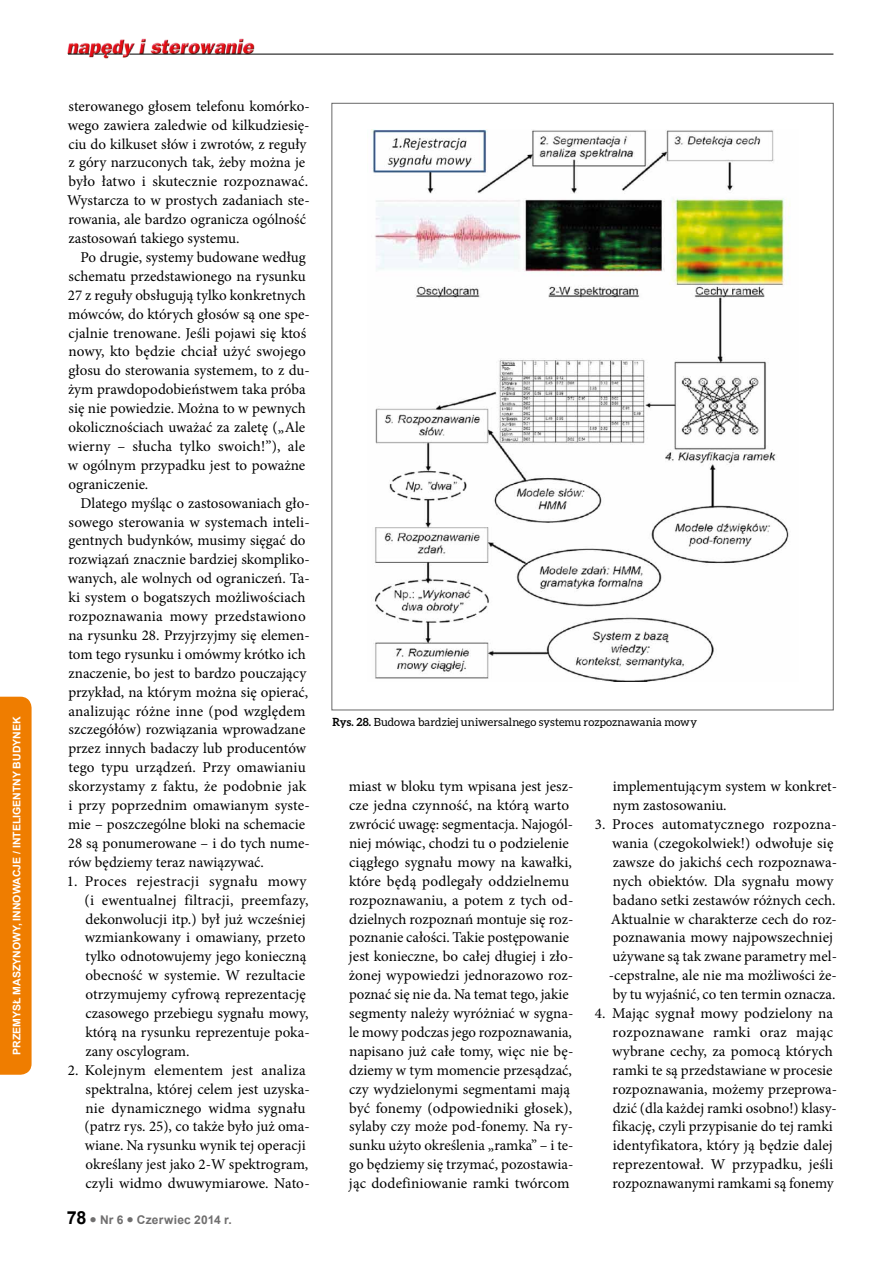
<style>
.page{position:relative;width:893px;height:1263px;background:#fff}
.page>*{position:absolute;margin:0;border:0;box-sizing:border-box;transform-origin:0 0}
.t1{font:15px/18.9px "Minion Pro";color:#000}
.t2{font:700 12px "Arial";letter-spacing:.02em;color:#706f6f}
.t3{font:11.25px "Aleo";letter-spacing:.005em;color:#000}
.t4{font:700 10.5px "Arial";color:#fff}
.s1{font-size:18px;color:#000}
.s2{font-weight:700}
</style>
<div class="page">
<img style="left:67px;top:38px;width:190px;height:21px">
<hr style="left:129px;top:54px;width:704px;height:1px;background:#000">
<svg style="left:68px;top:54px;width:55px;height:1px"></svg>
<div style="left:0;top:697px;width:32px;height:378px;background:#ef7d00"></div>
<img style="left:371px;top:130px;width:419px;height:551px">
<p class="t4" style="left:10px;top:1055px;width:340px;rotate:-90deg">Przemysł maszynowy, innowacje / Inteligentny budynek</p>
<p class="t1" style="left:67px;top:97px;width:244px">sterowanego głosem telefonu komórko&shy;wego zawiera zaledwie od kilkudziesię&shy;ciu do kilkuset słów i zwrotów, z reguły z góry narzuconych tak, żeby można je było łatwo i skutecznie rozpoznawać.<br>Wystarcza to w prostych zadaniach ste&shy;rowania, ale bardzo ogranicza ogólność zastosowań takiego systemu.</p>
<p class="t1" style="left:68px;top:248px;width:243px;text-indent:13px">Po drugie, systemy budowane według schematu przedstawionego na rysunku 27 z reguły obsługują tylko konkretnych mówców, do których głosów są one spe&shy;cjalnie trenowane. Jeśli pojawi się ktoś nowy, kto będzie chciał użyć swojego głosu do sterowania systemem, to z du&shy;żym prawdopodobieństwem taka próba się nie powiedzie. Można to w pewnych okolicznościach uważać za zaletę („Ale wierny – słucha tylko swoich!”), ale w ogólnym przypadku jest to poważne ograniczenie.</p>
<p class="t1" style="left:68px;top:493px;width:244px;text-indent:13px">Dlatego myśląc o zastosowaniach gło&shy;sowego sterowania w systemach inteli&shy;gentnych budynków, musimy sięgać do rozwiązań znacznie bardziej skompliko&shy;wanych, ale wolnych od ograniczeń. Ta&shy;ki system o bogatszych możliwościach rozpoznawania mowy przedstawiono na rysunku 28. Przyjrzyjmy się elemen&shy;tom tego rysunku i omówmy krótko ich znaczenie, bo jest to bardzo pouczający przykład, na którym można się opierać, analizując różne inne (pod względem szczegółów) rozwiązania wprowadzane przez innych badaczy lub producentów tego typu urządzeń. Przy omawianiu skorzystamy z faktu, że podobnie jak i przy poprzednim omawianym syste&shy;mie – poszczególne bloki na schemacie 28 są ponumerowane – i do tych nume&shy;rów będziemy teraz nawiązywać.</p>
<p class="t1" style="left:85px;top:871px;width:227px;text-indent:-18px">1. Proces rejestracji sygnału mowy (i ewentualnej filtracji, preemfazy, dekonwolucji itp.) był już wcześniej wzmiankowany i omawiany, przeto tylko odnotowujemy jego konieczną obecność w systemie. W rezultacie otrzymujemy cyfrową reprezentację czasowego przebiegu sygnału mowy, którą na rysunku reprezentuje poka&shy;zany oscylogram.</p>
<p class="t1" style="left:85px;top:1060px;width:227px;text-indent:-17px">2. Kolejnym elementem jest analiza spektralna, której celem jest uzyska&shy;nie dynamicznego widma sygnału (patrz rys. 25), co także było już oma&shy;wiane. Na rysunku wynik tej operacji określany jest jako 2-W spektrogram, czyli widmo dwuwymiarowe. Nato-</p>
<p class="t2" style="left:67px;top:1212px;width:166px"><span class="s1">78</span> ● Nr 6 ● Czerwiec 2014 r.</p>
<p class="t3" style="left:332px;top:715px;width:366px"><span class="s2">Rys. 28.</span> Budowa bardziej uniwersalnego systemu rozpoznawania mowy</p>
<p class="t1" style="left:349px;top:777px;width:226px">miast w bloku tym wpisana jest jesz&shy;cze jedna czynność, na którą warto zwrócić uwagę: segmentacja. Najogól&shy;niej mówiąc, chodzi tu o podzielenie ciągłego sygnału mowy na kawałki, które będą podlegały oddzielnemu rozpoznawaniu, a potem z tych od&shy;dzielnych rozpoznań montuje się roz&shy;poznanie całości. Takie postępowanie jest konieczne, bo całej długiej i zło&shy;żonej wypowiedzi jednorazowo roz&shy;poznać się nie da. Na temat tego, jakie segmenty należy wyróżniać w sygna&shy;le mowy podczas jego rozpoznawania, napisano już całe tomy, więc nie bę&shy;dziemy w tym momencie przesądzać, czy wydzielonymi segmentami mają być fonemy (odpowiedniki głosek), sylaby czy może pod-fonemy. Na ry&shy;sunku użyto określenia „ramka” – i te&shy;go będziemy się trzymać, pozostawia&shy;jąc dodefiniowanie ramki twórcom</p>
<p class="t1" style="left:613px;top:777px;width:226px">implementującym system w konkret&shy;nym zastosowaniu.</p>
<p class="t1" style="left:609px;top:815px;width:230px;text-indent:-14px">3. Proces automatycznego rozpozna&shy;wania (czegokolwiek!) odwołuje się zawsze do jakichś cech rozpoznawa&shy;nych obiektów. Dla sygnału mowy badano setki zestawów różnych cech.<br>Aktualnie w charakterze cech do roz&shy;poznawania mowy najpowszechniej używane są tak zwane parametry mel--cepstralne, ale nie ma możliwości że&shy;by tu wyjaśnić, co ten termin oznacza.</p>
<p class="t1" style="left:612px;top:1004px;width:226px;text-indent:-17px">4. Mając sygnał mowy podzielony na rozpoznawane ramki oraz mając wybrane cechy, za pomocą których ramki te są przedstawiane w procesie rozpoznawania, możemy przeprowa&shy;dzić (dla każdej ramki osobno!) klasy&shy;fikację, czyli przypisanie do tej ramki identyfikatora, który ją będzie dalej reprezentował. W przypadku, jeśli rozpoznawanymi ramkami są fonemy</p>
</div>
